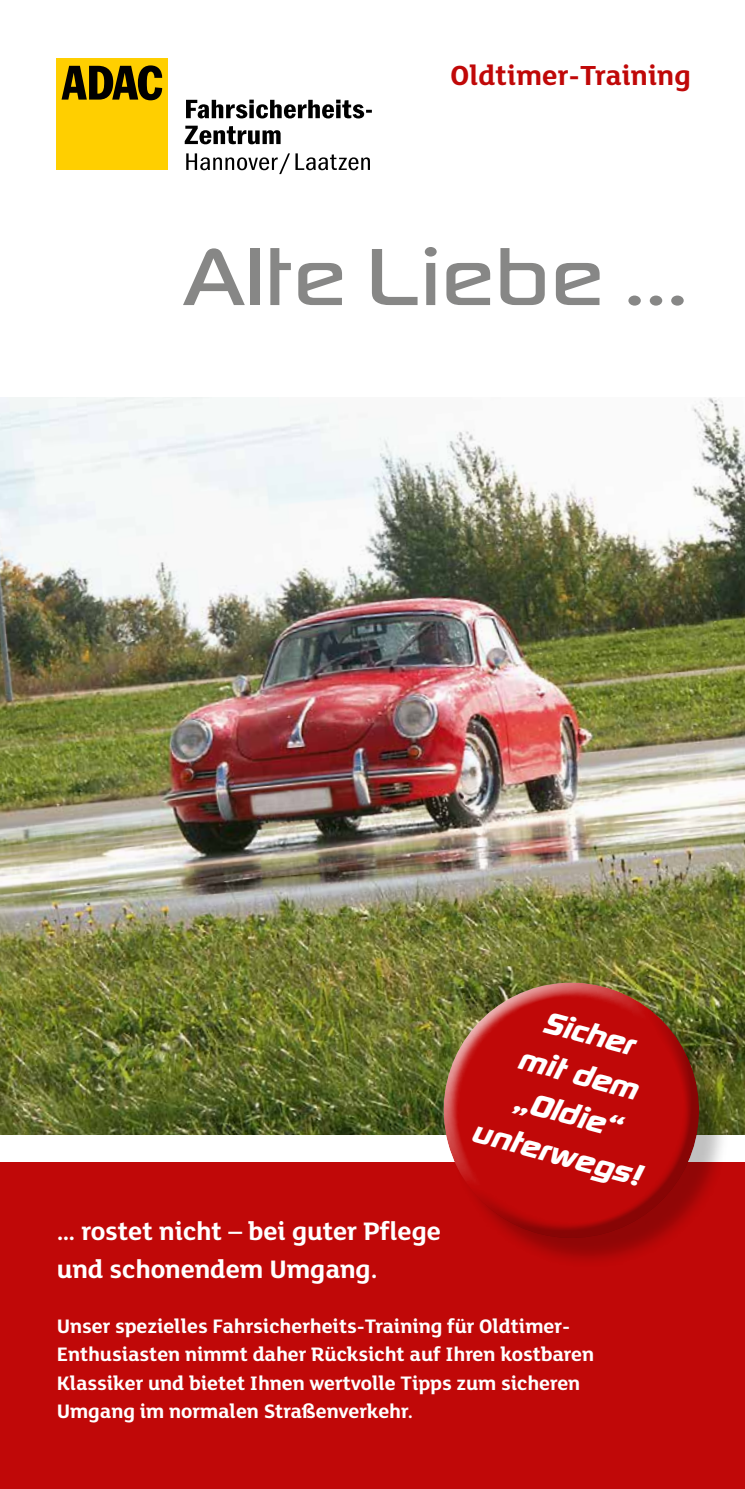
<style>
.page{position:relative;width:745px;height:1489px;background:#fff}
.page>*{position:absolute;margin:0;border:0;box-sizing:border-box;transform-origin:0 0}
.t1{font:500 84px "Digital Sans EFOP";color:#878786;scale:1.25 1}
.t2{font:italic 700 32px/41.2px "Digital Sans EFOP";color:#fff;text-align:center;scale:1.25 1}
.t3{font:700 30px "FS Lola";color:#c00808}
.t4{font:700 27.5px/37.5px "FS Lola";letter-spacing:-.005em;color:#fff}
.t5{font:700 21.25px/28.2px "FS Lola";letter-spacing:-.005em;color:#fff}
</style>
<div class="page">
<img style="left:0;top:397px;width:744px;height:737px">
<div style="left:0;top:1162px;width:744px;height:326px;background:#c00808"></div>
<img style="left:411px;top:952px;width:293px;height:183px">
<svg style="left:432px;top:999px;width:298px;height:262px;fill:#c00808"></svg>
<div style="left:56px;top:59px;width:112px;height:111px;background:#ffcf00"></div>
<svg style="left:61px;top:65px;width:101px;height:35px"></svg>
<svg style="left:186px;top:153px;width:184px;height:21px"></svg>
<svg style="left:184px;top:126px;width:96px;height:18px"></svg>
<svg style="left:186px;top:100px;width:185px;height:18px"></svg>
<h3 class="t3" style="left:450px;top:55px;width:241px">Oldtimer-Training</h3>
<h1 class="t1" style="left:183px;top:227px;width:405px">Alte Liebe …</h1>
<h2 class="t2" style="left:511px;top:990px;width:141px;rotate:15deg">Sicher<br>mit dem „Oldie“ unterwegs!</h2>
<p class="t4" style="left:57px;top:1210px;width:385px">… rostet nicht – bei guter Pflege und schonendem Umgang.</p>
<p class="t5" style="left:57px;top:1310px;width:538px">Unser spezielles Fahrsicherheits-Training für Oldtimer-Enthusiasten nimmt daher Rücksicht auf Ihren kostbaren Klassiker und bietet Ihnen wertvolle Tipps zum sicheren Umgang im normalen Straßenverkehr.</p>
</div>
